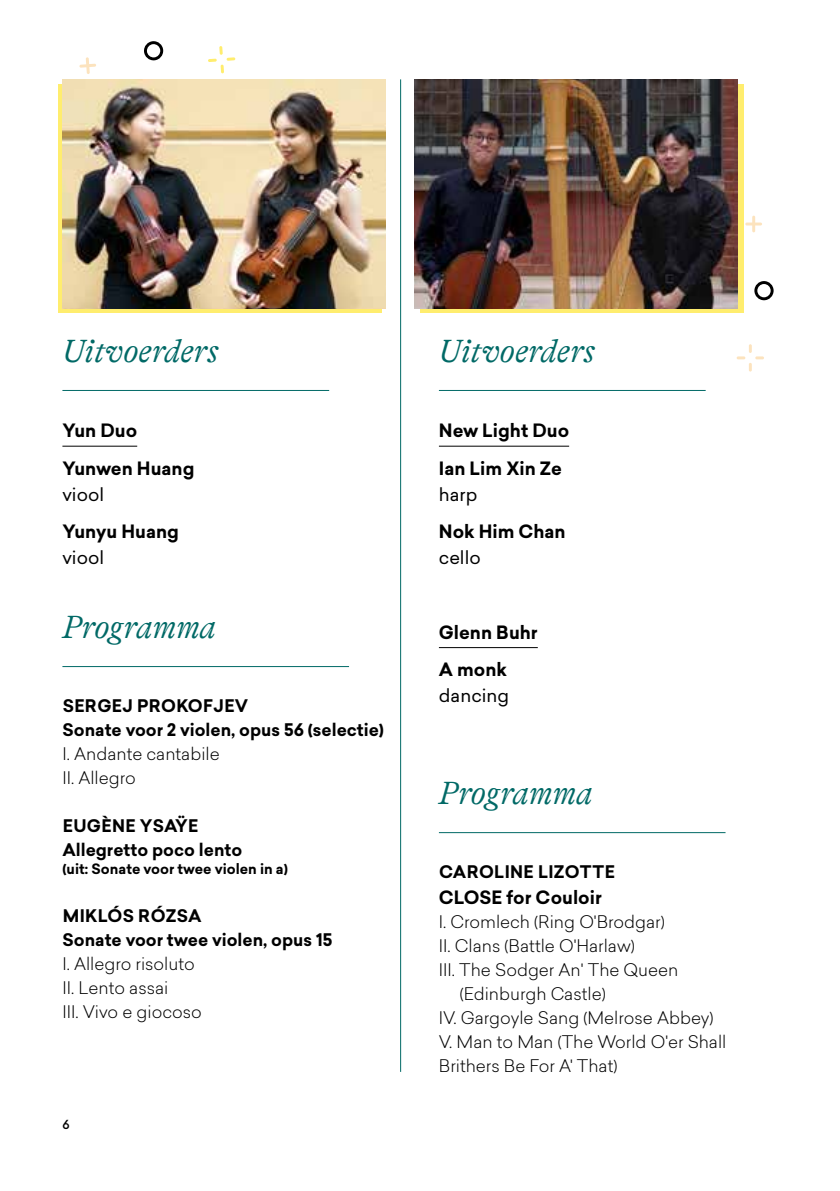
<style>
.page{position:relative;width:840px;height:1191px;background:#fff}
.page>*{position:absolute;margin:0;border:0;box-sizing:border-box;transform-origin:0 0}
.t1{font:italic 300 32px "GT Alpina";color:#016966}
.t2{font:700 18px/37.4px "Sailec";color:#000}
.t3{font:18px "Sailec";color:#000}
.t4{font:300 17px/24px "Sailec";color:#000}
.t5{font:700 17px/24px "Sailec";color:#000}
.t6{font:700 17px "Sailec";letter-spacing:.02em;color:#000}
.t7{font:700 14px "Sailec";color:#000}
.t8{font:500 12px "Sailec";color:#000}
</style>
<div class="page">
<svg style="left:420px;top:84px;width:323px;height:229px;background:#e7d167"></svg>
<svg style="left:58px;top:84px;width:323px;height:229px;background:#ecdb6a"></svg>
<hr style="left:62px;top:666px;width:287px;height:1px;background:#016966">
<hr style="left:62px;top:390px;width:267px;height:1px;background:#016966">
<hr style="left:62px;top:446px;width:75px;height:1px;background:#000">
<img style="left:62px;top:79px;width:324px;height:229px">
<hr style="left:438px;top:832px;width:287px;height:1px;background:#016966">
<hr style="left:438px;top:390px;width:267px;height:1px;background:#016966">
<hr style="left:438px;top:446px;width:131px;height:1px;background:#000">
<hr style="left:438px;top:647px;width:99px;height:1px;background:#000">
<img style="left:414px;top:79px;width:323px;height:229px">
<hr style="left:400px;top:79px;width:1px;height:992px;background:#016966">
<svg style="left:754px;top:281px;width:19px;height:19px"></svg>
<svg style="left:144px;top:41px;width:19px;height:20px"></svg>
<svg style="left:736px;top:344px;width:27px;height:27px"></svg>
<svg style="left:208px;top:46px;width:27px;height:27px"></svg>
<hr style="left:751px;top:216px;width:3px;height:16px;background:#fce3be">
<hr style="left:745px;top:222px;width:16px;height:3px;background:#fce3be">
<svg style="left:79px;top:57px;width:17px;height:17px"></svg>
<h1 class="t1" style="left:62px;top:333px;width:157px">Uitvoerders</h1>
<p class="t2" style="left:62px;top:412px;width:133px">Yun Duo<br>Yunwen Huang</p>
<p class="t3" style="left:62px;top:481px;width:43px">viool</p>
<p class="t2" style="left:62px;top:513px;width:118px">Yunyu Huang</p>
<p class="t3" style="left:62px;top:545px;width:43px">viool</p>
<h1 class="t1" style="left:62px;top:609px;width:155px">Programma</h1>
<p class="t5" style="left:62px;top:694px;width:323px">SERGEJ PROKOFJEV<br>Sonate voor 2 violen, opus 56 (selectie)</p>
<p class="t4" style="left:62px;top:741px;width:159px">I. Andante cantabile<br>II. Allegro</p>
<p class="t5" style="left:62px;top:814px;width:181px">EUGÈNE YSAŸE<br>Allegretto poco lento</p>
<p class="t7" style="left:62px;top:858px;width:227px">(uit: Sonate voor twee violen in a)</p>
<p class="t5" style="left:62px;top:904px;width:271px">MIKLÓS RÓZSA<br>Sonate voor twee violen, opus 15</p>
<p class="t4" style="left:62px;top:951px;width:141px">I. Allegro risoluto<br>II. Lento assai<br>III. Vivo e giocoso</p>
<p class="t8" style="left:62px;top:1115px;width:9px">6</p>
<h1 class="t1" style="left:438px;top:333px;width:157px">Uitvoerders</h1>
<p class="t2" style="left:438px;top:412px;width:132px">New Light Duo<br>Ian Lim Xin Ze</p>
<p class="t3" style="left:438px;top:481px;width:40px">harp</p>
<p class="t2" style="left:438px;top:513px;width:128px">Nok Him Chan</p>
<p class="t3" style="left:438px;top:545px;width:43px">cello</p>
<p class="t2" style="left:438px;top:613px;width:100px">Glenn Buhr<br>A monk</p>
<p class="t3" style="left:438px;top:683px;width:72px">dancing</p>
<h1 class="t1" style="left:438px;top:775px;width:155px">Programma</h1>
<p class="t6" style="left:439px;top:859px;width:177px">CAROLINE LIZOTTE</p>
<p class="t2" style="left:438px;top:878px;width:164px">CLOSE for Couloir</p>
<p class="t4" style="left:438px;top:909px;width:227px">I. Cromlech (Ring O'Brodgar)</p>
<p class="t4" style="left:438px;top:933px;width:197px">II. Clans (Battle O'Harlaw)</p>
<p class="t4" style="left:438px;top:957px;width:241px">III. The Sodger An' The Queen</p>
<p class="t4" style="left:459px;top:981px;width:147px">(Edinburgh Castle)</p>
<p class="t4" style="left:438px;top:1005px;width:276px">IV. Gargoyle Sang (Melrose Abbey)</p>
<p class="t4" style="left:438px;top:1029px;width:289px">V. Man to Man (The World O'er Shall</p>
<p class="t4" style="left:438px;top:1053px;width:180px">Brithers Be For A' That)</p>
</div>
